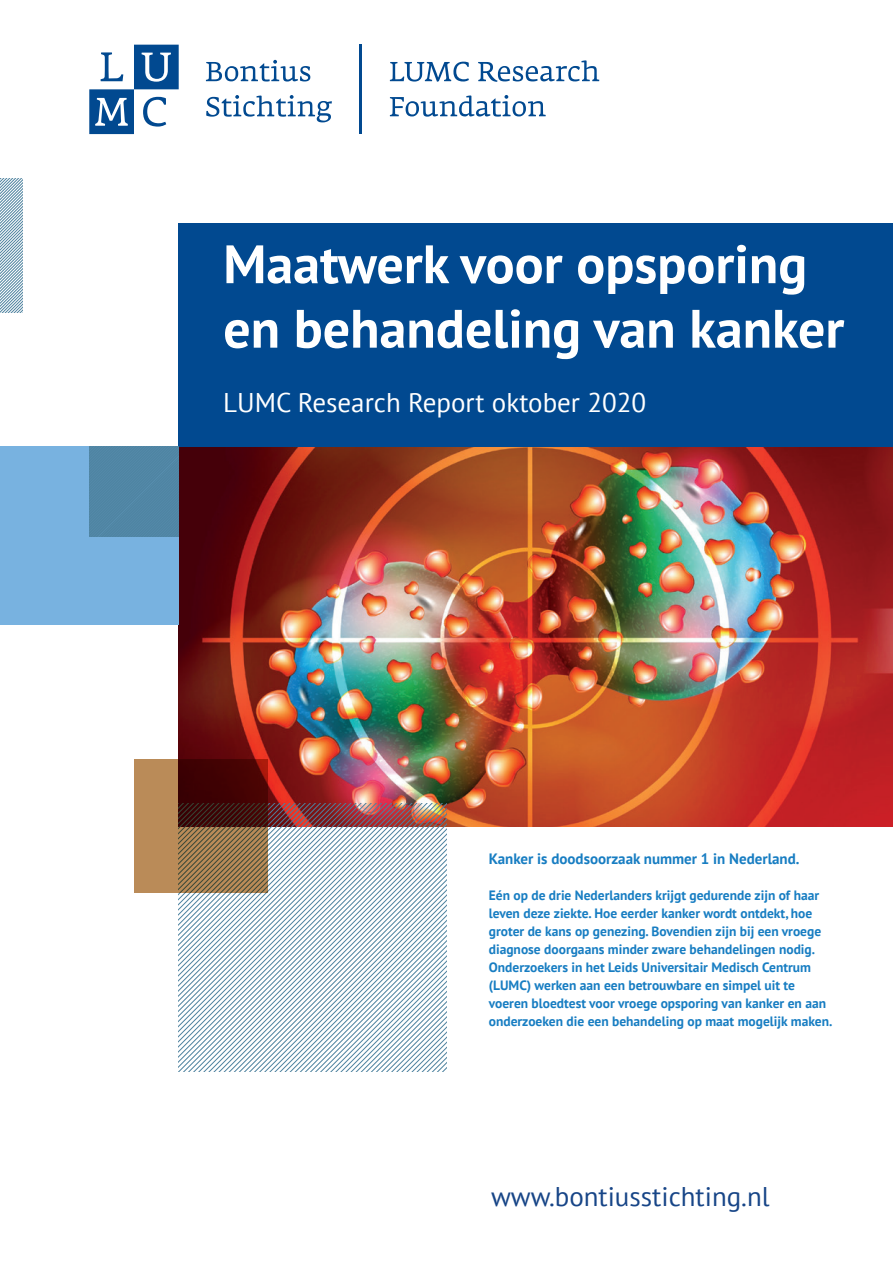
<style>
.page{position:relative;width:893px;height:1263px;background:#fff}
.page>*{position:absolute;margin:0;border:0;box-sizing:border-box;transform-origin:0 0}
.t1{font:700 54px/64.5px "PT Sans";color:#fff}
.t2{font:27px "PT Sans";color:#fff}
.t3{font:27px "PT Sans";color:#174587}
.t4{font:700 15px "PT Sans";color:#177dc2}
.t5{font:700 13.5px/18px "PT Sans";color:#177dc2}
</style>
<div class="page">
<img style="left:179px;top:446px;width:714px;height:380px">
<svg style="left:268px;top:804px;width:178px;height:86px"></svg>
<svg style="left:179px;top:890px;width:267px;height:181px"></svg>
<svg style="left:134px;top:759px;width:134px;height:134px;background:#855839"></svg>
<div style="left:0;top:446px;width:179px;height:179px;background:#78b2e0"></div>
<div style="left:179px;top:223px;width:714px;height:223px;background:#014990"></div>
<div style="left:89px;top:446px;width:90px;height:90px;background:#5085a4"></div>
<svg style="left:89px;top:45px;width:90px;height:89px"></svg>
<svg style="left:206px;top:60px;width:104px;height:22px"></svg>
<svg style="left:206px;top:95px;width:126px;height:27px"></svg>
<svg style="left:478px;top:60px;width:121px;height:22px"></svg>
<hr style="left:359px;top:45px;width:3px;height:89px;background:#014990">
<svg style="left:390px;top:95px;width:156px;height:22px"></svg>
<svg style="left:390px;top:62px;width:79px;height:20px"></svg>
<svg style="left:0;top:179px;width:22px;height:134px"></svg>
<p class="t1" style="left:223px;top:231px;width:623px">Maatwerk voor opsporing en behandeling van kanker</p>
<p class="t2" style="left:223px;top:385px;width:424px">LUMC Research Report oktober 2020</p>
<p class="t4" style="left:489px;top:849px;width:312px">Kanker is doodsoorzaak nummer 1 in Nederland.</p>
<p class="t5" style="left:489px;top:886px;width:345px">Eén op de drie Nederlanders krijgt gedurende zijn of haar leven deze ziekte. Hoe eerder kanker wordt ontdekt, hoe groter de kans op genezing. Bovendien zijn bij een vroege diagnose doorgaans minder zware behandelingen nodig.<br>Onderzoekers in het Leids Universitair Medisch Centrum (LUMC) werken aan een betrouwbare en simpel uit te voeren bloedtest voor vroege opsporing van kanker en aan onderzoeken die een behandeling op maat mogelijk maken.</p>
<p class="t3" style="left:491px;top:1179px;width:280px">www.bontiusstichting.nl</p>
</div>
